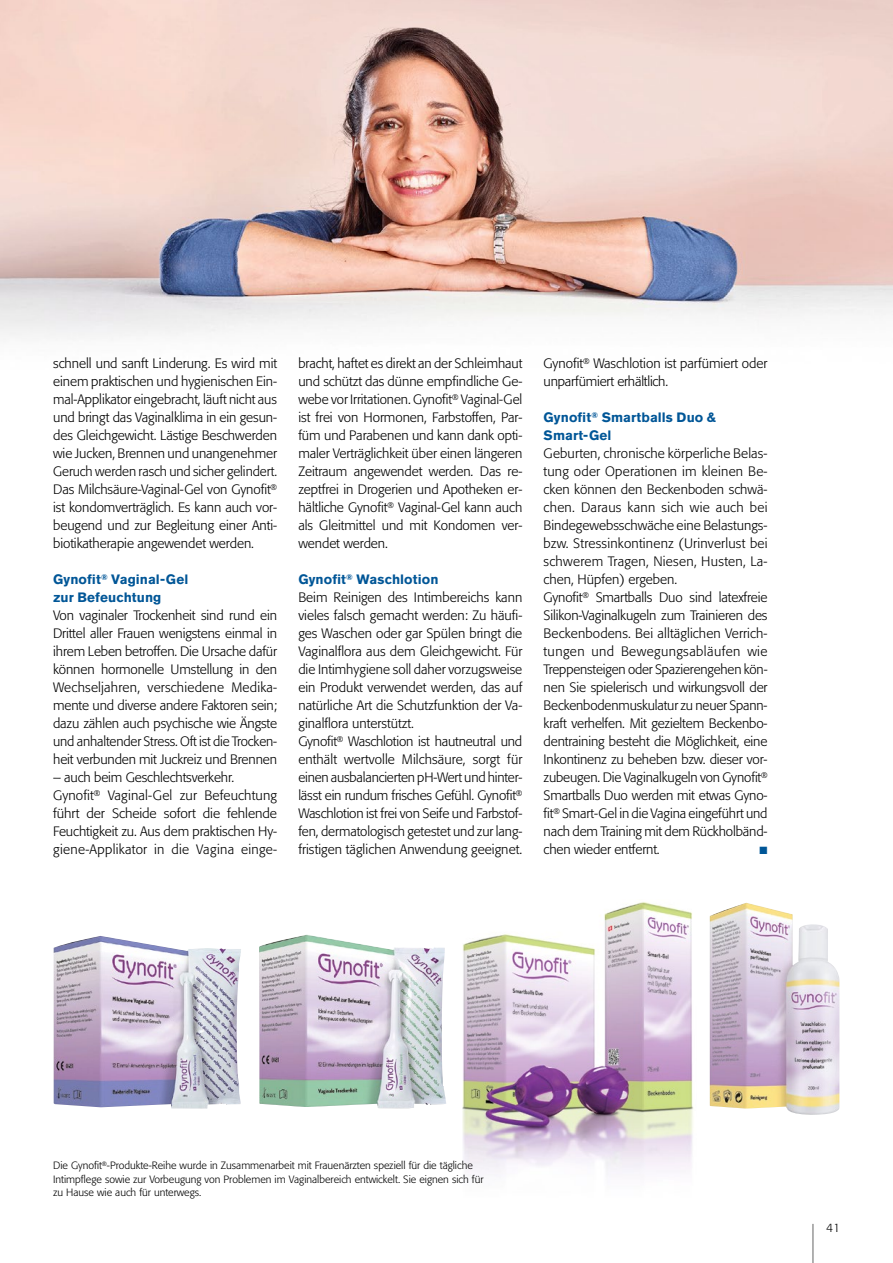
<style>
.page{position:relative;width:893px;height:1263px;background:#fff}
.page>*{position:absolute;margin:0;border:0;box-sizing:border-box;transform-origin:0 0}
.t1{font:300 13.5px/18px "Formata Pro";letter-spacing:-.005em;color:#000}
.t2{font:700 13.5px/18px "Akzidenz Grotesk Pro";letter-spacing:.01em;color:#005697}
.t3{font:300 12px "Formata Pro";color:#000}
.t4{font:300 10.5px/13.5px "Formata Pro";color:#000}
.t5{font:10.5px "Zapf Dingbats Std";color:#005697}
</style>
<div class="page">
<hr style="left:812px;top:1224px;width:2px;height:39px;background:#989898">
<img style="left:0;top:0;width:893px;height:339px">
<img style="left:259px;top:934px;width:187px;height:174px">
<img style="left:462px;top:902px;width:232px;height:272px">
<img style="left:710px;top:903px;width:129px;height:212px">
<img style="left:54px;top:936px;width:187px;height:172px">
<p class="t1" style="left:53px;top:354px;width:225px;text-align:justify">schnell und sanft Linderung. Es wird mit einem praktischen und hygienischen Ein&shy;mal-Applikator eingebracht, läuft nicht aus und bringt das Vaginalklima in ein gesun&shy;des Gleichgewicht. Lästige Beschwerden wie Jucken, Brennen und unangenehmer Geruch werden rasch und sicher gelindert.<br>Das Milchsäure-Vaginal-Gel von Gynofit<sup>® </sup>ist kondomverträglich. Es kann auch vor&shy;beugend und zur Begleitung einer Anti&shy;biotikatherapie angewendet werden.</p>
<p class="t2" style="left:53px;top:570px;width:137px">Gynofit<sup>®</sup> Vaginal-Gel zur Befeuchtung</p>
<p class="t1" style="left:53px;top:606px;width:225px;text-align:justify">Von vaginaler Trockenheit sind rund ein Drittel aller Frauen wenigstens einmal in ihrem Leben betroffen. Die Ursache dafür können hormonelle Umstellung in den Wechseljahren, verschiedene Medika&shy;mente und diverse andere Faktoren sein; dazu zählen auch psychische wie Ängste und anhaltender Stress. Oft ist die Trocken&shy;heit verbunden mit Juckreiz und Brennen</p>
<p class="t1" style="left:53px;top:768px;width:225px">– auch beim Geschlechtsverkehr.<br>Gynofit<sup>®</sup> Vaginal-Gel zur Befeuchtung führt der Scheide sofort die fehlende Feuchtigkeit zu. Aus dem praktischen Hy&shy;giene-Applikator in die Vagina einge-</p>
<p class="t1" style="left:298px;top:354px;width:225px;text-align:justify">bracht, haftet es direkt an der Schleimhaut und schützt das dünne empfindliche Ge&shy;webe vor Irritationen. Gynofit<sup>®</sup> Vaginal-Gel ist frei von Hormonen, Farbstoffen, Par&shy;füm und Parabenen und kann dank opti&shy;maler Verträglichkeit über einen längeren Zeitraum angewendet werden. Das re&shy;zeptfrei in Drogerien und Apotheken er&shy;hältliche Gynofit<sup>®</sup> Vaginal-Gel kann auch als Gleitmittel und mit Kondomen ver&shy;wendet werden.</p>
<p class="t2" style="left:298px;top:570px;width:142px">Gynofit<sup>®</sup> Waschlotion</p>
<p class="t1" style="left:298px;top:588px;width:225px">Beim Reinigen des Intimbereichs kann vieles falsch gemacht werden: Zu häufi&shy;ges Waschen oder gar Spülen bringt die Vaginalflora aus dem Gleichgewicht. Für die Intimhygiene soll daher vorzugsweise ein Produkt verwendet werden, das auf natürliche Art die Schutzfunktion der Va&shy;ginalflora unterstützt.<br>Gynofit<sup>®</sup> Waschlotion ist hautneutral und enthält wertvolle Milchsäure, sorgt für einen ausbalancierten pH-Wert und hinter&shy;lässt ein rundum frisches Gefühl. Gynofit<sup>® </sup>Waschlotion ist frei von Seife und Farbstof&shy;fen, dermatologisch getestet und zur lang&shy;fristigen täglichen Anwendung geeignet.</p>
<p class="t1" style="left:544px;top:354px;width:225px">Gynofit<sup>®</sup> Waschlotion ist parfümiert oder unparfümiert erhältlich.</p>
<p class="t2" style="left:544px;top:408px;width:174px">Gynofit<sup>®</sup> Smartballs Duo &amp;<br>Smart-Gel</p>
<p class="t1" style="left:544px;top:444px;width:225px">Geburten, chronische körperliche Belas&shy;tung oder Operationen im kleinen Be&shy;cken können den Beckenboden schwä&shy;chen. Daraus kann sich wie auch bei Bindegewebsschwäche eine Belastungs&shy;bzw. Stressinkontinenz (Urinverlust bei schwerem Tragen, Niesen, Husten, La&shy;chen, Hüpfen) ergeben.<br>Gynofit<sup>®</sup> Smartballs Duo sind latexfreie Silikon-Vaginalkugeln zum Trainieren des Beckenbodens. Bei alltäglichen Verrich&shy;tungen und Bewegungsabläufen wie Treppensteigen oder Spazierengehen kön&shy;nen Sie spielerisch und wirkungsvoll der Beckenbodenmuskulatur zu neuer Spann&shy;kraft verhelfen. Mit gezieltem Beckenbo&shy;dentraining besteht die Möglichkeit, eine Inkontinenz zu beheben bzw. dieser vor&shy;zubeugen. Die Vaginalkugeln von Gynofit<sup>® </sup>Smartballs Duo werden mit etwas Gyno&shy;fit<sup>®</sup> Smart-Gel in die Vagina eingeführt und nach dem Training mit dem Rückholbänd&shy;chen wieder entfernt.</p>
<p class="t5" style="left:759px;top:845px;width:9px">■</p>
<p class="t4" style="left:53px;top:1159px;width:432px">Die Gynofit<sup>®</sup>-Produkte-Reihe wurde in Zusammenarbeit mit Frauenärzten speziell für die tägliche<br>Intimpflege sowie zur Vorbeugung von Problemen im Vaginalbereich entwickelt. Sie eignen sich für zu Hause wie auch für unterwegs.</p>
<p class="t3" style="left:826px;top:1220px;width:15px">41</p>
</div>
